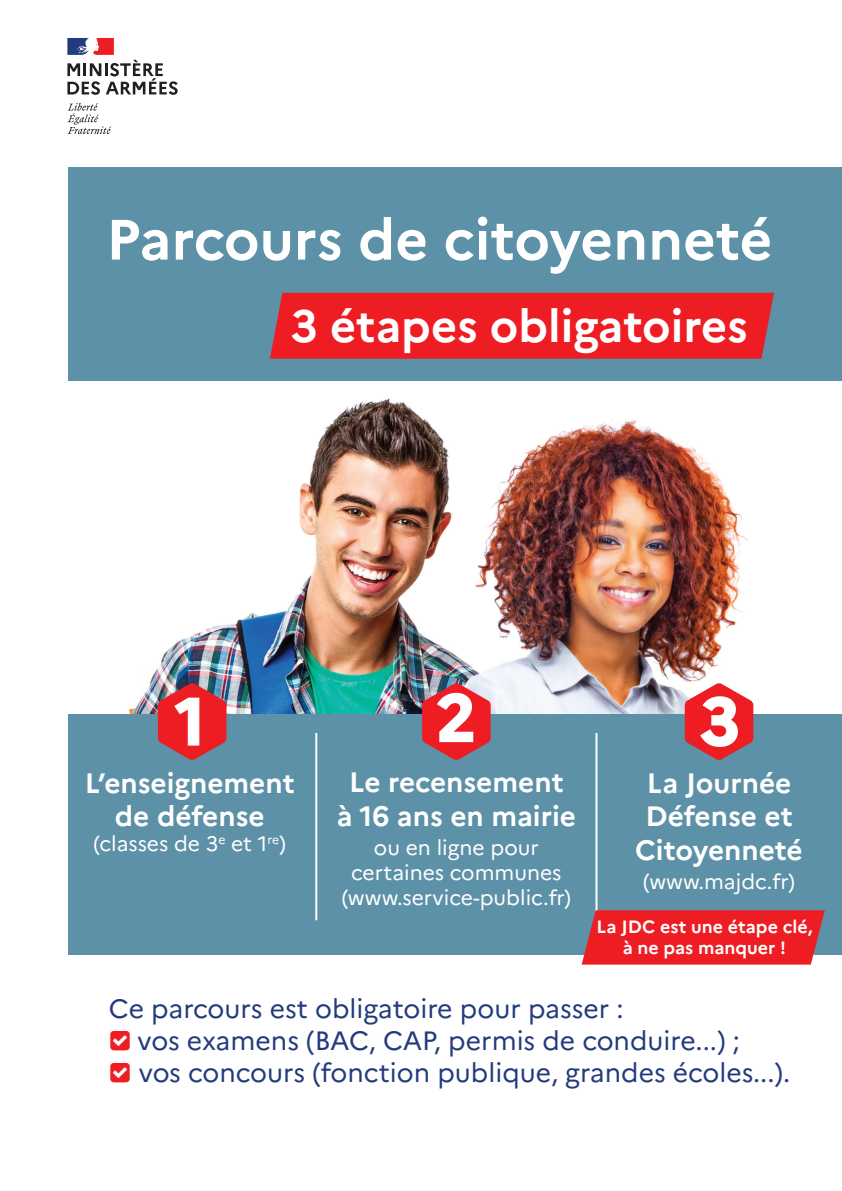
<style>
.page{position:relative;width:842px;height:1191px;background:#fff}
.page>*{position:absolute;margin:0;border:0;box-sizing:border-box;transform-origin:0 0}
.t1{font:700 56.7px "Marianne";color:#fff}
.t2{font:700 45.2px "Marianne";color:#fff}
.t3{font:700 28px/33.6px "Marianne";color:#fff;text-align:center}
.t4{font:26.5px/31.8px "Marianne";color:#233b7d}
.t5{font:21px/25.2px "Marianne";color:#fff;text-align:center}
.t6{font:700 17.8px/21.4px "Marianne";color:#fff;text-align:center}
</style>
<div class="page">
<div style="left:68px;top:167px;width:774px;height:788px;background:#5d91a7"></div>
<div style="left:51px;top:382px;width:791px;height:332px;background:#fff"></div>
<img style="left:129px;top:398px;width:625px;height:316px">
<hr style="left:315px;top:733px;width:2px;height:187px;background:#fff">
<hr style="left:595px;top:733px;width:2px;height:187px;background:#fff">
<svg style="left:67px;top:103px;width:44px;height:31px"></svg>
<svg style="left:67px;top:38px;width:111px;height:57px"></svg>
<svg style="left:158px;top:683px;width:68px;height:77px"></svg>
<svg style="left:422px;top:683px;width:69px;height:77px"></svg>
<svg style="left:685px;top:683px;width:68px;height:77px"></svg>
<div style="left:270px;top:293px;width:504px;height:66px;background:#ee1d23"></div>
<svg style="left:582px;top:910px;width:243px;height:54px;background:#e6252b"></svg>
<h1 class="t1" style="left:106px;top:205px;width:668px">Parcours de citoyenneté</h1>
<h2 class="t2" style="left:291px;top:299px;width:458px">3 étapes obligatoires</h2>
<p class="t3" style="left:85px;top:765px;width:211px">L’enseignement de défense</p>
<p class="t5" style="left:94px;top:831px;width:194px">(classes de 3<sup>e</sup> et 1<sup>re</sup>)</p>
<p class="t3" style="left:337px;top:765px;width:241px">Le recensement<br>à 16 ans en mairie</p>
<p class="t5" style="left:342px;top:835px;width:230px">ou en ligne pour certaines communes (www.service-public.fr)</p>
<p class="t3" style="left:635px;top:765px;width:169px">La Journée<br>Défense et<br>Citoyenneté</p>
<p class="t5" style="left:643px;top:869px;width:153px">(www.majdc.fr)</p>
<p class="t6" style="left:596px;top:915px;width:218px">La JDC est une étape clé, à ne pas manquer !</p>
<p class="t4" style="left:138px;top:992px;width:654px;text-indent:-29px">Ce parcours est obligatoire pour passer :<br>vos examens (BAC, CAP, permis de conduire...) ;<br>vos concours (fonction publique, grandes écoles...).</p>
</div>
